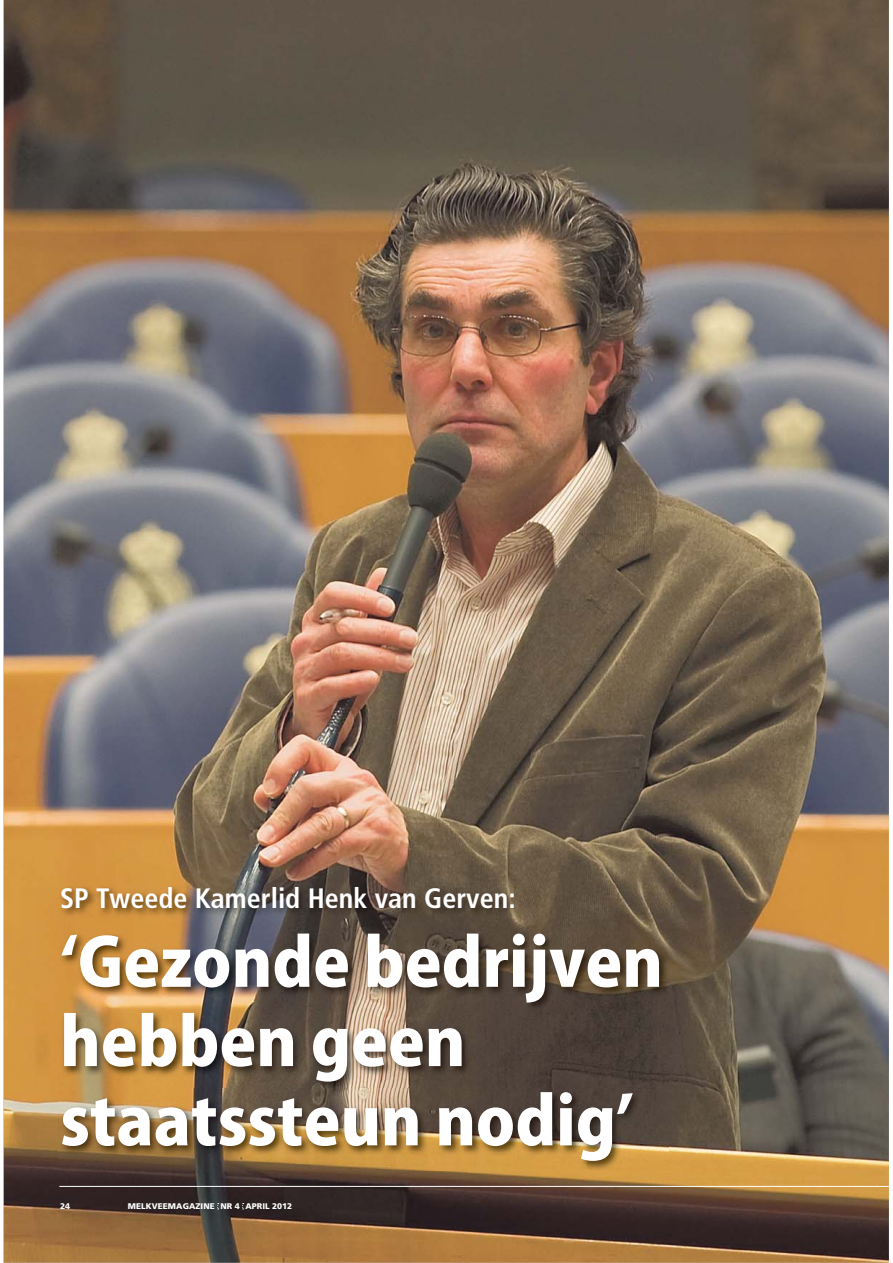
<style>
.page{position:relative;width:893px;height:1263px;background:#fff}
.page>*{position:absolute;margin:0;border:0;box-sizing:border-box;transform-origin:0 0}
.t1{font:66px/79.3px "Koz Go Pro Heavy 90 msp RKSJ H";color:#fff}
.t2{font:700 condensed 28.05px "Frutiger LT Std";color:#fff}
.t3{font:900 8.25px "Frutiger LT Std";letter-spacing:.01em;color:#fff}
</style>
<div class="page">
<img style="left:4px;top:0;width:885px;height:1263px">
<svg style="left:217px;top:1203px;width:2px;height:7px"></svg>
<svg style="left:242px;top:1203px;width:2px;height:7px"></svg>
<img style="left:59px;top:884px;width:610px;height:287px">
<hr style="left:59px;top:1186px;width:830px;height:1px;background:#fff">
<p class="t2" style="left:60px;top:886px;width:457px">SP Tweede Kamerlid Henk van Gerven:</p>
<p class="t1" style="left:60px;top:931px;width:604px">ʻGezonde bedrijven hebben geen staatssteun nodigʼ</p>
<p class="t3" style="left:60px;top:1203px;width:12px">24</p>
<p class="t3" style="left:128px;top:1203px;width:166px">MELKVEEMAGAZINE NR 4 APRIL 2012</p>
</div>
